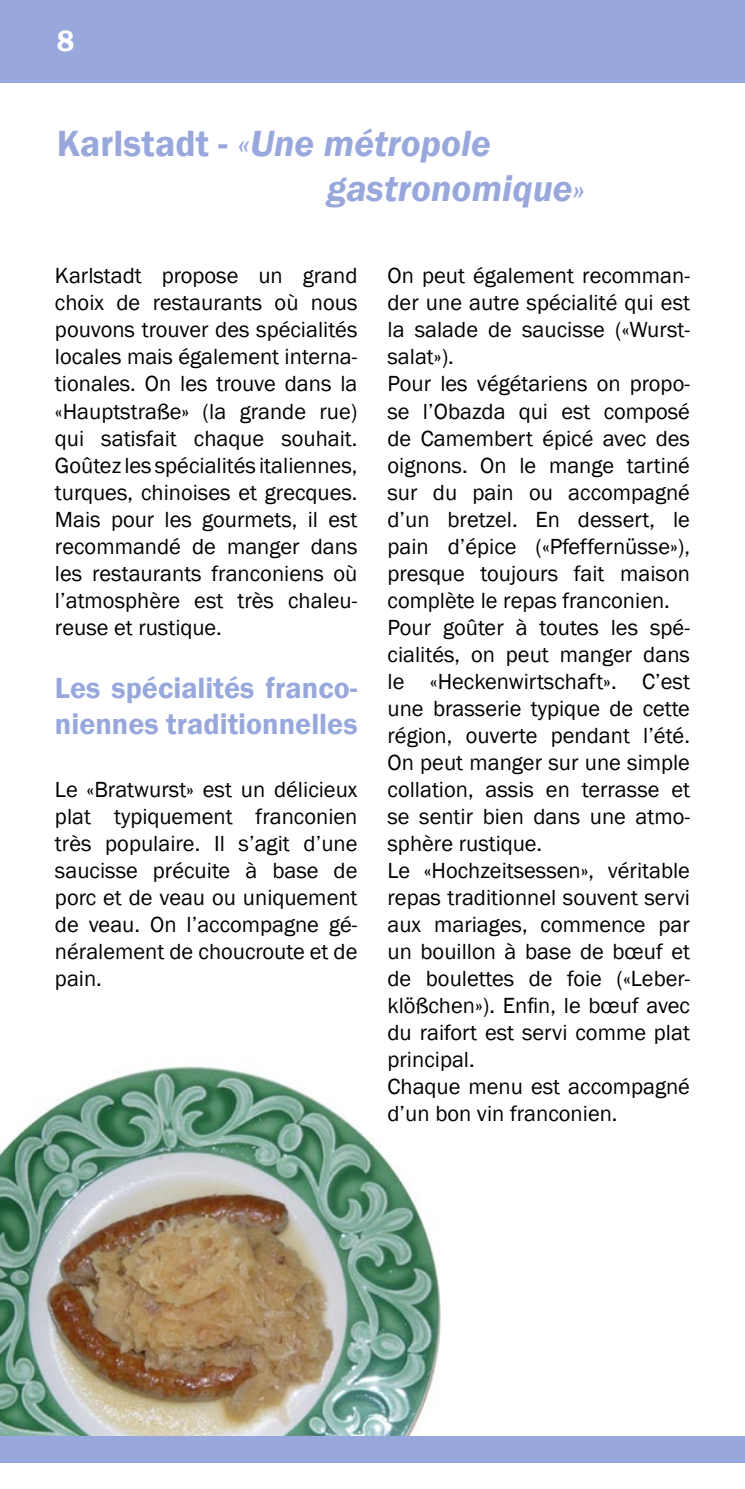
<style>
.page{position:relative;width:745px;height:1489px;background:#fff}
.page>*{position:absolute;margin:0;border:0;box-sizing:border-box;transform-origin:0 0}
.t1{font:italic 600 37.5px/45px "Franklin Gothic";color:#98a8dc}
.t2{font:600 30px/36px "Franklin Gothic";color:#98a8dc}
.t3{font:22.5px/27px "Franklin Gothic";color:#000;text-align:justify}
.s1{font-style:normal}
.s2{font-weight:400}
</style>
<div class="page">
<div style="left:0;top:1435px;width:744px;height:28px;background:#98a8dc"></div>
<div style="left:0;top:0;width:744px;height:82px;background:#98a8dc"></div>
<img style="left:0;top:1066px;width:441px;height:369px">
<h1 class="t1" style="left:327px;top:120px;width:259px;text-indent:-270px"><span class="s1">Karlstadt -</span> <span class="s2">«</span>Une métropole gastronomique<span class="s2">»</span></h1>
<p class="t3" style="left:55px;top:263px;width:304px">Karlstadt propose un grand choix de restaurants où nous pouvons trouver des spécialités locales mais également interna&shy;tionales. On les trouve dans la «Hauptstraße» (la grande rue) qui satisfait chaque souhait.<br>Goûtez les spécialités italiennes, turques, chinoises et grecques.<br>Mais pour les gourmets, il est recommandé de manger dans les restaurants franconiens où l’atmosphère est très chaleu&shy;reuse et rustique.</p>
<h2 class="t2" style="left:55px;top:670px;width:304px">Les spécialités franco&shy;niennes traditionnelles</h2>
<p class="t3" style="left:55px;top:776px;width:304px">Le «Bratwurst» est un délicieux plat typiquement franconien très populaire. Il s’agit d’une saucisse précuite à base de porc et de veau ou uniquement de veau. On l’accompagne gé&shy;néralement de choucroute et de pain.</p>
<p class="t3" style="left:387px;top:263px;width:304px;text-align:left">On peut également recomman&shy;der une autre spécialité qui est la salade de saucisse («Wurst&shy;salat»).<br>Pour les végétariens on propo&shy;se l’Obazda qui est composé de Camembert épicé avec des oignons. On le mange tartiné sur du pain ou accompagné d’un bretzel. En dessert, le pain d’épice («Pfeffernüsse»), presque toujours fait maison complète le repas franconien.<br>Pour goûter à toutes les spé&shy;cialités, on peut manger dans le «Heckenwirtschaft». C’est une brasserie typique de cette région, ouverte pendant l’été.<br>On peut manger sur une simple collation, assis en terrasse et se sentir bien dans une atmo&shy;sphère rustique.<br>Le «Hochzeitsessen», véritable repas traditionnel souvent servi aux mariages, commence par un bouillon à base de bœuf et de boulettes de foie («Leber&shy;klößchen»). Enfin, le bœuf avec du raifort est servi comme plat principal.<br>Chaque menu est accompagné d’un bon vin franconien.</p>
</div>
